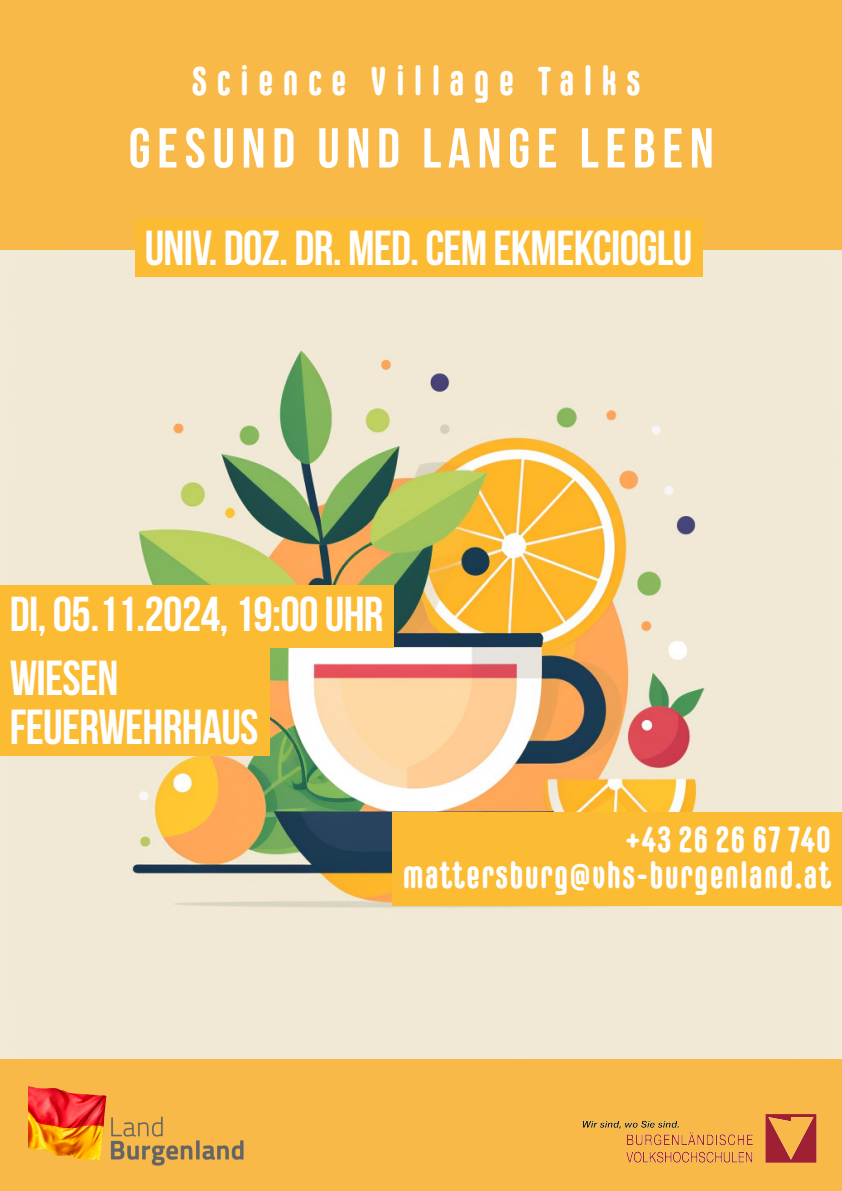
<style>
.page{position:relative;width:842px;height:1191px;background:#f8b948}
.page>*{position:absolute;margin:0;border:0;box-sizing:border-box;transform-origin:0 0}
.t1{font:56.1px "Bebas Neue";letter-spacing:.12em;color:#fff}
.t2{font:49.1px/49.1px "Bebas Neue";letter-spacing:-.015em;color:#fefeff}
.t3{font:49px "Bebas Neue";letter-spacing:-.015em;color:#fefeff}
.t4{font:700 40px "Carl Marx";letter-spacing:.245em;color:#fefeff}
.t5{font:700 36px/36px "Carl Marx";letter-spacing:.05em;color:#fefeff;text-align:right}
</style>
<div class="page">
<img style="left:0;top:250px;width:842px;height:809px">
<div style="left:0;top:584px;width:393px;height:63px;background:#fbbb32"></div>
<div style="left:0;top:648px;width:269px;height:108px;background:#fbbb32"></div>
<img style="left:582px;top:1114px;width:235px;height:49px">
<img style="left:29px;top:1086px;width:215px;height:80px">
<div style="left:393px;top:812px;width:449px;height:94px;background:#fbbb32"></div>
<div style="left:135px;top:218px;width:567px;height:59px;background:#fbbb32"></div>
<p class="t4" style="left:192px;top:59px;width:450px">Science Village Talks</p>
<p class="t1" style="left:129px;top:117px;width:586px">GESUND UND LANGE LEBEN</p>
<p class="t2" style="left:145px;top:223px;width:549px">UNIV. DOZ. DR. MED. CEM EKMEKCIOGLU</p>
<p class="t3" style="left:10px;top:587px;width:375px">DI, 05.11.2024, 19:00 UHR</p>
<p class="t2" style="left:10px;top:652px;width:250px">WIESEN<br>FEUERWEHRHAUS</p>
<p class="t5" style="left:403px;top:821px;width:429px">+43 26 26 67 740 mattersburg@vhs-burgenland.at</p>
</div>
